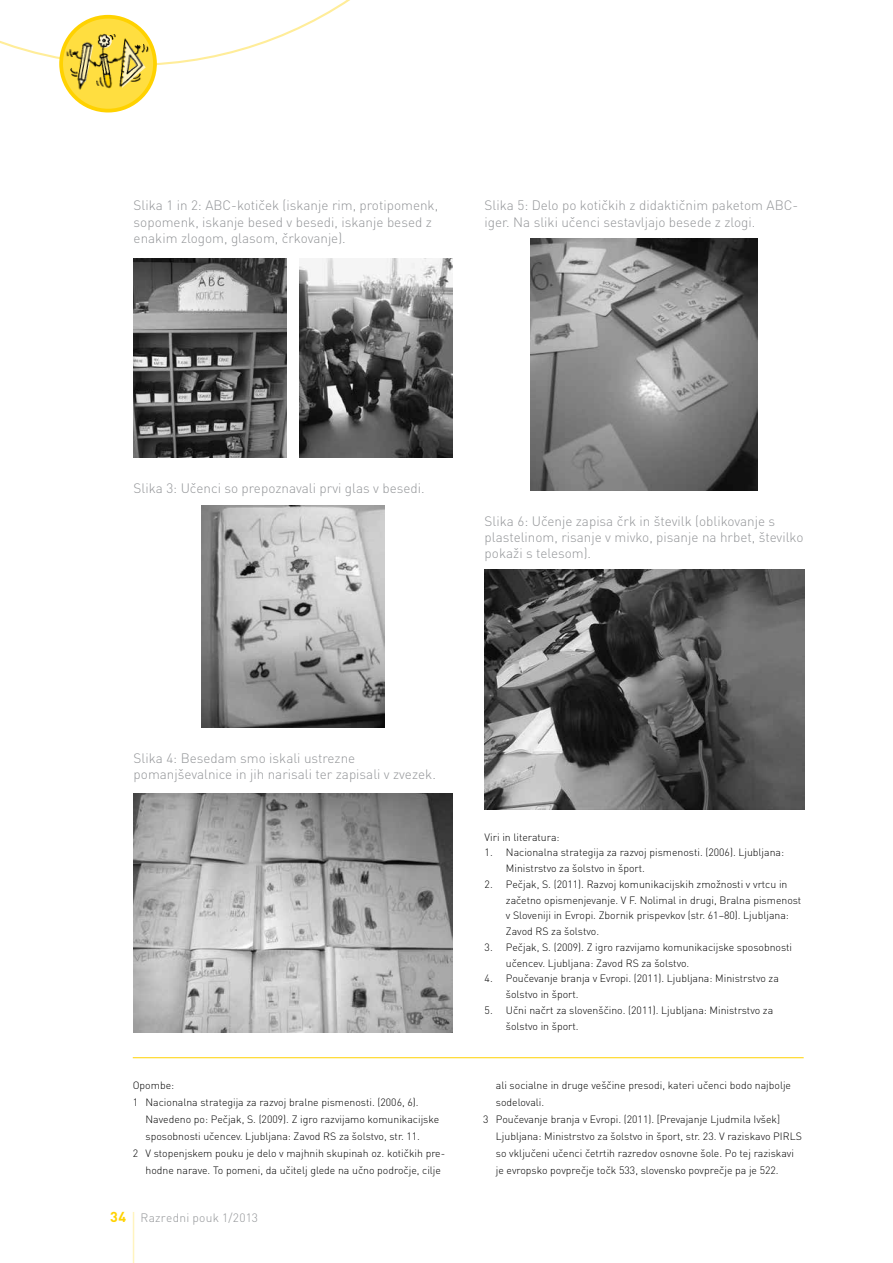
<style>
.page{position:relative;width:893px;height:1263px;background:#fff}
.page>*{position:absolute;margin:0;border:0;box-sizing:border-box;transform-origin:0 0}
.t1{font:300 13.5px/16.2px "DINP";color:#939598}
.t2{font:300 12px "DINP";letter-spacing:.02em;color:#939598}
.t3{font:300 10.5px/15.8px "DINP";color:#000}
.s1{font-weight:700;font-size:14.25px;color:#ffd200}
</style>
<div class="page">
<hr style="left:133px;top:1212px;width:1px;height:51px;background:#fff4bf">
<img style="left:134px;top:259px;width:153px;height:198px">
<img style="left:299px;top:259px;width:154px;height:198px">
<img style="left:201px;top:505px;width:184px;height:222px">
<img style="left:134px;top:793px;width:319px;height:239px">
<img style="left:531px;top:238px;width:226px;height:253px">
<img style="left:485px;top:570px;width:319px;height:239px">
<svg style="left:61px;top:17px;width:95px;height:94px"></svg>
<svg style="left:0;top:0;width:350px;height:87px"></svg>
<div style="left:59px;top:15px;width:98px;height:98px;border:4px solid #ffd200;border-radius:50%"></div>
<img style="left:61px;top:27px;width:90px;height:72px">
<hr style="left:133px;top:1057px;width:671px;height:1px;background:#ffd200">
<p class="t1" style="left:134px;top:197px;width:306px">Slika 1 in 2: ABC-kotiček (iskanje rim, protipomenk, sopomenk, iskanje besed v besedi, iskanje besed z enakim zlogom, glasom, črkovanje).</p>
<p class="t1" style="left:485px;top:197px;width:315px">Slika 5: Delo po kotičkih z didaktičnim paketom ABC&shy;iger. Na sliki učenci sestavljajo besede z zlogi.</p>
<p class="t1" style="left:134px;top:480px;width:293px">Slika 3: Učenci so prepoznavali prvi glas v besedi.</p>
<p class="t1" style="left:485px;top:513px;width:320px">Slika 6: Učenje zapisa črk in številk (oblikovanje s plastelinom, risanje v mivko, pisanje na hrbet, številko pokaži s telesom).</p>
<p class="t1" style="left:134px;top:750px;width:304px">Slika 4: Besedam smo iskali ustrezne pomanjševalnice in jih narisali ter zapisali v zvezek.</p>
<p class="t3" style="left:133px;top:1077px;width:43px">Opombe:</p>
<p class="t3" style="left:133px;top:1094px;width:287px">1 Nacionalna strategija za razvoj bralne pismenosti. (2006, 6).</p>
<p class="t3" style="left:146px;top:1111px;width:295px">Navedeno po: Pečjak, S. (2009). Z igro razvijamo komunikacijske</p>
<p class="t3" style="left:146px;top:1128px;width:276px">sposobnosti učencev. Ljubljana: Zavod RS za šolstvo, str. 11.</p>
<p class="t3" style="left:133px;top:1145px;width:314px">2 V stopenjskem pouku je delo v majhnih skupinah oz. kotičkih pre-</p>
<p class="t3" style="left:146px;top:1162px;width:297px">hodne narave. To pomeni, da učitelj glede na učno področje, cilje</p>
<p class="t2" style="left:110px;top:1210px;width:149px"><span class="s1">34</span> Razredni pouk 1/2013</p>
<p class="t3" style="left:485px;top:829px;width:76px">Viri in literatura:</p>
<p class="t3" style="left:506px;top:845px;width:280px;text-indent:-21px">1. Nacionalna strategija za razvoj pismenosti. (2006). Ljubljana:<br>Ministrstvo za šolstvo in šport.</p>
<p class="t3" style="left:506px;top:876px;width:297px;text-indent:-21px">2. Pečjak, S. (2011). Razvoj komunikacijskih zmožnosti v vrtcu in začetno opismenjevanje. V F. Nolimal in drugi, Bralna pismenost v Sloveniji in Evropi. Zbornik prispevkov (str. 61–80). Ljubljana:<br>Zavod RS za šolstvo.</p>
<p class="t3" style="left:506px;top:939px;width:288px;text-indent:-21px">3. Pečjak, S. (2009). Z igro razvijamo komunikacijske sposobnosti učencev. Ljubljana: Zavod RS za šolstvo.</p>
<p class="t3" style="left:506px;top:971px;width:274px;text-indent:-21px">4. Poučevanje branja v Evropi. (2011). Ljubljana: Ministrstvo za šolstvo in šport.</p>
<p class="t3" style="left:506px;top:1002px;width:269px;text-indent:-21px">5. Učni načrt za slovenščino. (2011). Ljubljana: Ministrstvo za šolstvo in šport.</p>
<p class="t3" style="left:496px;top:1077px;width:297px">ali socialne in druge veščine presodi, kateri učenci bodo najbolje</p>
<p class="t3" style="left:496px;top:1094px;width:50px">sodelovali.</p>
<p class="t3" style="left:483px;top:1111px;width:299px">3 Poučevanje branja v Evropi. (2011). [Prevajanje Ljudmila Ivšek]</p>
<p class="t3" style="left:496px;top:1128px;width:307px">Ljubljana: Ministrstvo za šolstvo in šport, str. 23. V raziskavo PIRLS</p>
<p class="t3" style="left:496px;top:1145px;width:300px">so vključeni učenci četrtih razredov osnovne šole. Po tej raziskavi</p>
<p class="t3" style="left:496px;top:1162px;width:284px">je evropsko povprečje točk 533, slovensko povprečje pa je 522.</p>
</div>
